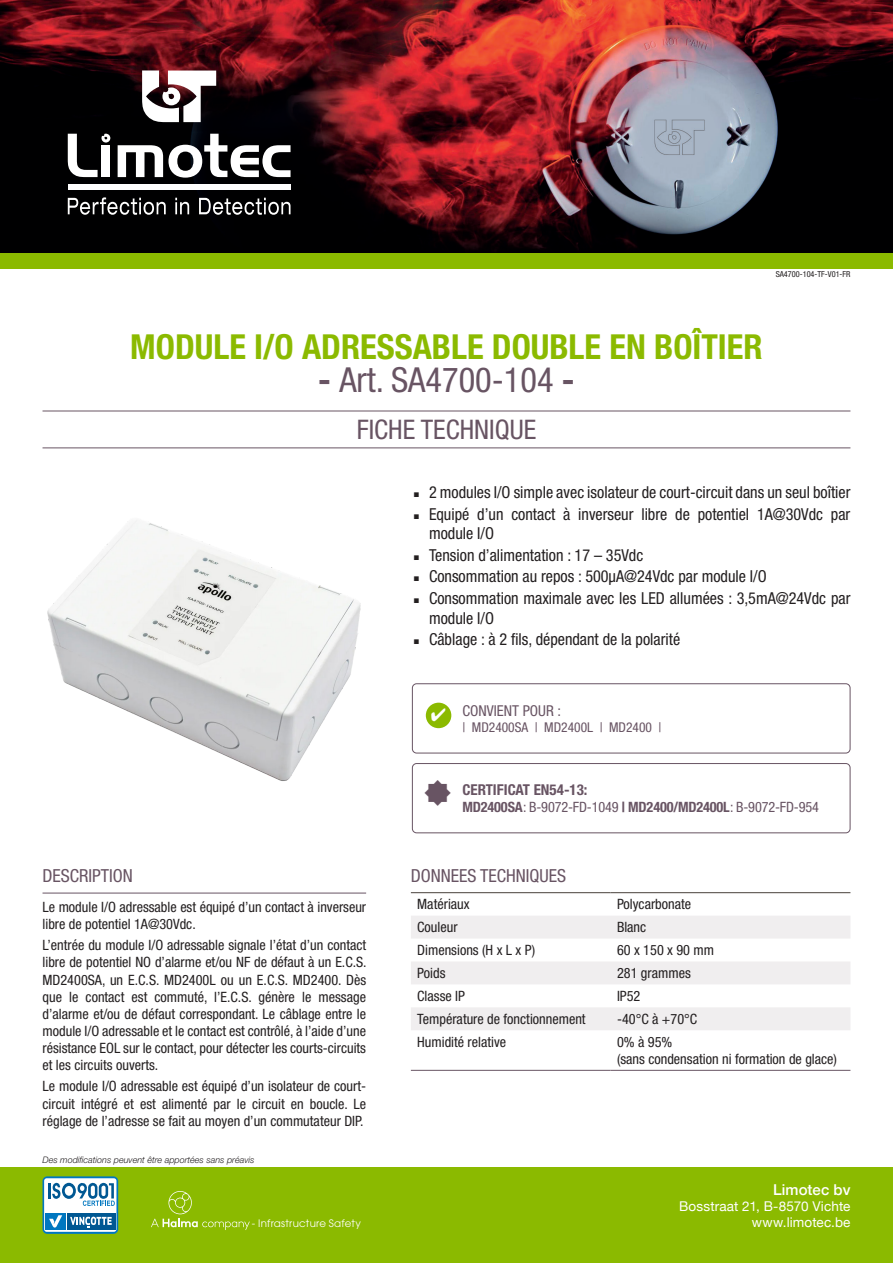
<style>
.page{position:relative;width:893px;height:1263px;background:#fff}
.page>*{position:absolute;margin:0;border:0;box-sizing:border-box;transform-origin:0 0}
.t1{font:700 condensed 34.5px "Helvetica Neue LT Std";color:#8bba00}
.t2{font:condensed 34.5px "Helvetica Neue LT Std";color:#685463}
.t3{font:condensed 27px "Helvetica Neue LT Std";color:#685463}
._1__Tekst{font:condensed 18px "Helvetica Neue LT Std";color:#685463}
.t4{font:condensed 16.5px/19.5px "Helvetica Neue LT Std";color:#231f20}
._1__Kader{font:700 condensed 15px "Helvetica Neue LT Std";color:#685463}
._1__Kader-2{font:condensed 15px "Helvetica Neue LT Std";color:#685463}
.t5{font:500 15px "Helvetica Neue";letter-spacing:.005em;color:#fff}
._1__Tekst-2{font:condensed 14.25px/17.1px "Helvetica Neue LT Std";color:#231f20}
._1__Kader-3{font:condensed 14.25px "Helvetica Neue LT Std";letter-spacing:-.01em;color:#685463}
.t6{font:13.5px "Helvetica Neue";letter-spacing:.01em;color:#fff}
._1__Kader-4{font:condensed 13.5px "Helvetica Neue LT Std";color:#685463}
.t7{font:10.2px "ITC Avant Garde Pro";letter-spacing:.025em;color:#fff}
._1__Tekst-3{font:italic 300 9px "Helvetica Neue LT Std";color:#231f20}
.t8{font:condensed 8.25px "Helvetica Neue LT Std";color:#231f20}
.s1{font-weight:700}
</style>
<div class="page">
<hr style="left:43px;top:411px;width:807px;height:1px;background:#685463">
<hr style="left:43px;top:447px;width:807px;height:1px;background:#685463">
<img style="left:0;top:0;width:893px;height:253px">
<svg style="left:68px;top:197px;width:98px;height:18px"></svg>
<svg style="left:175px;top:198px;width:14px;height:16px"></svg>
<svg style="left:199px;top:198px;width:92px;height:17px"></svg>
<div style="left:68px;top:185px;width:223px;height:5px;background:#fff"></div>
<svg style="left:118px;top:134px;width:173px;height:44px"></svg>
<svg style="left:68px;top:134px;width:42px;height:43px"></svg>
<svg style="left:142px;top:70px;width:74px;height:52px"></svg>
<div style="left:0;top:1167px;width:893px;height:96px;background:#8bba00"></div>
<div style="left:0;top:253px;width:893px;height:15px;background:#8bba00"></div>
<svg style="left:151px;top:1191px;width:99px;height:39px"></svg>
<svg style="left:43px;top:1176px;width:75px;height:58px;background:#89b7d2"></svg>
<svg style="left:411px;top:893px;width:439px;height:177px"></svg>
<svg style="left:411px;top:916px;width:439px;height:114px;fill:#f0eeef"></svg>
<hr style="left:411px;top:1070px;width:200px;height:1px;background:#685463">
<hr style="left:611px;top:1070px;width:239px;height:1px;background:#685463">
<hr style="left:411px;top:892px;width:200px;height:1px;background:#49413b">
<hr style="left:611px;top:892px;width:239px;height:1px;background:#49413b">
<div style="left:412px;top:683px;width:438px;height:70px;border:1px solid #685463;border-radius:4px"></div>
<div style="left:412px;top:763px;width:438px;height:70px;border:1px solid #685463;border-radius:4px"></div>
<div style="left:426px;top:703px;width:25px;height:25px;background:#8bba00;border-radius:50%"></div>
<hr style="left:43px;top:893px;width:323px;height:1px;background:#685463">
<img style="left:47px;top:520px;width:314px;height:261px">
<p class="t8" style="left:776px;top:269px;width:76px">SA4700-104-TF-V01-FR</p>
<p class="t1" style="left:130px;top:326px;width:634px">MODULE I/O ADRESSABLE DOUBLE EN BOÎTIER</p>
<p class="t2" style="left:318px;top:360px;width:258px"><span class="s1">-</span> Art. SA4700-104 <span class="s1">-</span></p>
<p class="t3" style="left:357px;top:414px;width:181px">FICHE TECHNIQUE</p>
<p class="t4" style="left:412px;top:482px;width:440px">◾ 2 modules I/O simple avec isolateur de court-circuit dans un seul boîtier</p>
<p class="t4" style="left:429px;top:504px;width:423px;text-indent:-17px">◾ Equipé d’un contact à inverseur libre de potentiel 1A@30Vdc par module I/O</p>
<p class="t4" style="left:412px;top:545px;width:233px">◾ Tension d’alimentation : 17 – 35Vdc</p>
<p class="t4" style="left:412px;top:567px;width:356px">◾ Consommation au repos : 500µA@24Vdc par module I/O</p>
<p class="t4" style="left:429px;top:588px;width:423px;text-indent:-17px">◾ Consommation maximale avec les LED allumées : 3,5mA@24Vdc par module I/O</p>
<p class="t4" style="left:412px;top:629px;width:270px">◾ Câblage : à 2 fils, dépendant de la polarité</p>
<p class="_1__Kader-2" style="left:462px;top:702px;width:100px">CONVIENT POUR :</p>
<p class="_1__Kader-4" style="left:462px;top:719px;width:201px">| MD2400SA | MD2400L | MD2400 |</p>
<p class="_1__Tekst" style="left:43px;top:865px;width:92px">DESCRIPTION</p>
<p class="_1__Tekst-2" style="left:43px;top:898px;width:325px">Le module I/O adressable est équipé d’un contact à inverseur libre de potentiel 1A@30Vdc.</p>
<p class="_1__Tekst-2" style="left:43px;top:937px;width:326px;text-align:justify">L’entrée du module I/O adressable signale l’état d’un contact libre de potentiel NO d’alarme et/ou NF de défaut à un E.C.S.<br>MD2400SA, un E.C.S. MD2400L ou un E.C.S. MD2400. Dès que le contact est commuté, l’E.C.S. génère le message d’alarme et/ou de défaut correspondant. Le câblage entre le module I/O adressable et le contact est contrôlé, à l’aide d’une résistance EOL sur le contact, pour détecter les courts-circuits et les circuits ouverts.</p>
<p class="_1__Tekst-2" style="left:43px;top:1078px;width:325px;text-align:justify">Le module I/O adressable est équipé d’un isolateur de court&shy;circuit intégré et est alimenté par le circuit en boucle. Le réglage de l’adresse se fait au moyen d’un commutateur DIP.</p>
<p class="_1__Tekst-3" style="left:43px;top:1154px;width:214px">Des modifications peuvent être apportées sans préavis</p>
<p class="t7" style="left:252px;top:1217px;width:111px">- Infrastructure Safety</p>
<p class="_1__Kader" style="left:462px;top:780px;width:127px">CERTIFICAT EN54-13:</p>
<p class="_1__Kader-3" style="left:462px;top:799px;width:358px"><span class="s1">MD2400SA</span>: B-9072-FD-1049 <span class="s1">| MD2400/MD2400L</span>: B-9072-FD-954</p>
<p class="_1__Tekst" style="left:411px;top:865px;width:157px">DONNEES TECHNIQUES</p>
<p class="_1__Tekst-2" style="left:417px;top:895px;width:54px">Matériaux</p>
<p class="_1__Tekst-2" style="left:617px;top:895px;width:76px">Polycarbonate</p>
<p class="_1__Tekst-2" style="left:417px;top:918px;width:42px">Couleur</p>
<p class="_1__Tekst-2" style="left:617px;top:918px;width:31px">Blanc</p>
<p class="_1__Tekst-2" style="left:417px;top:941px;width:119px">Dimensions (H x L x P)</p>
<p class="_1__Tekst-2" style="left:617px;top:941px;width:99px">60 x 150 x 90 mm</p>
<p class="_1__Tekst-2" style="left:417px;top:964px;width:30px">Poids</p>
<p class="_1__Tekst-2" style="left:617px;top:964px;width:75px">281 grammes</p>
<p class="_1__Tekst-2" style="left:417px;top:987px;width:49px">Classe IP</p>
<p class="_1__Tekst-2" style="left:617px;top:987px;width:25px">IP52</p>
<p class="_1__Tekst-2" style="left:417px;top:1010px;width:170px">Température de fonctionnement</p>
<p class="_1__Tekst-2" style="left:617px;top:1010px;width:82px">-40°C à +70°C</p>
<p class="_1__Tekst-2" style="left:417px;top:1033px;width:91px">Humidité relative</p>
<p class="_1__Tekst-2" style="left:617px;top:1033px;width:221px">0% à 95%<br>(sans condensation ni formation de glace)</p>
<p class="t5" style="left:773px;top:1178px;width:79px">Limotec bv</p>
<p class="t6" style="left:679px;top:1197px;width:173px">Bosstraat 21, B-8570 Vichte</p>
<p class="t6" style="left:752px;top:1213px;width:100px">www.limotec.be</p>
</div>
